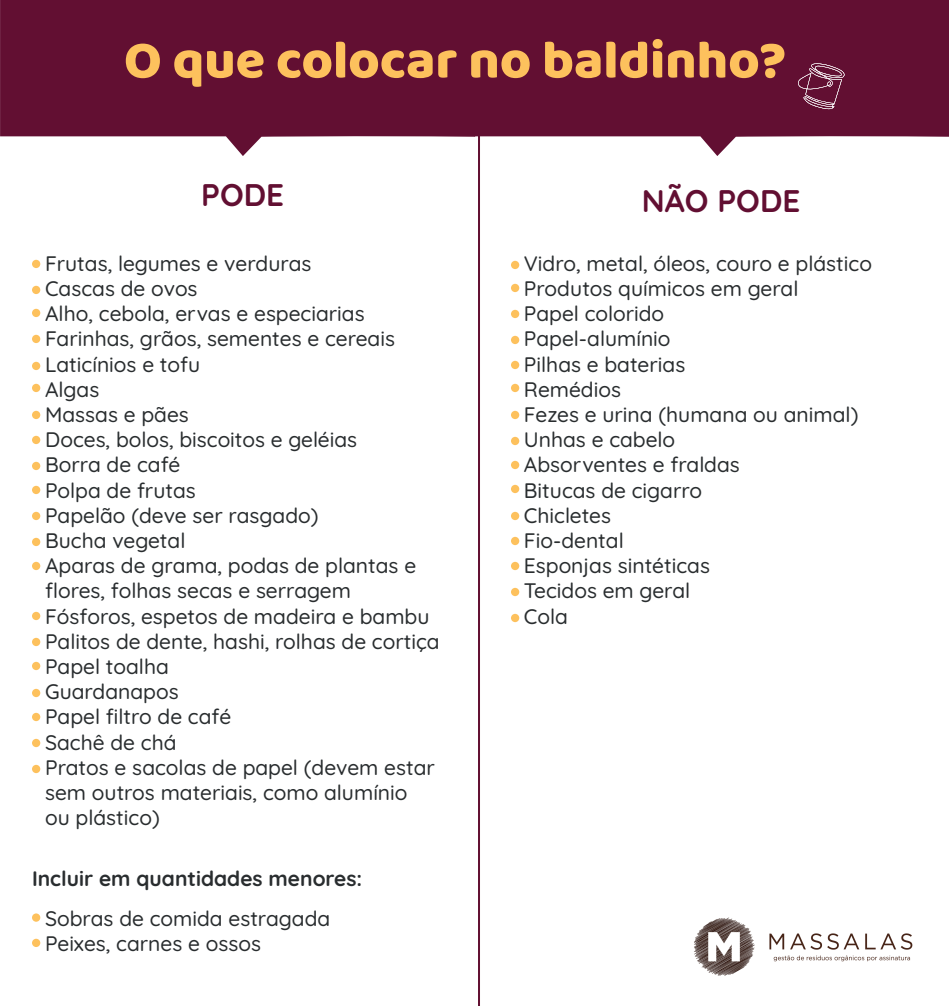
<style>
.page{position:relative;width:949px;height:1006px;background:#fff}
.page>*{position:absolute;margin:0;border:0;box-sizing:border-box;transform-origin:0 0}
.t1{font:53.8px "Baloo";color:#fdc15d}
.t2{font:700 31.3px "Quicksand";color:#620f32}
.t3{font:500 21px/25.2px "Quicksand";color:#292d2f}
.t4{font:700 21px "Quicksand";color:#292d2f}
</style>
<div class="page">
<hr style="left:478px;top:112px;width:2px;height:894px;background:#621031">
<svg style="left:0;top:0;width:474px;height:156px;background:#752c4a"></svg>
<svg style="left:474px;top:0;width:474px;height:156px;background:#752c4b"></svg>
<svg style="left:796px;top:63px;width:48px;height:46px;background:#7a3552"></svg>
<img style="left:694px;top:917px;width:60px;height:59px">
<div style="left:510px;top:261px;width:9px;height:8px;background:#fdc15d;border-radius:50%"></div>
<div style="left:510px;top:284px;width:9px;height:8px;background:#fdc15d;border-radius:50%"></div>
<div style="left:510px;top:310px;width:9px;height:8px;background:#fdc15d;border-radius:50%"></div>
<div style="left:510px;top:336px;width:9px;height:8px;background:#fdc15d;border-radius:50%"></div>
<div style="left:510px;top:361px;width:9px;height:8px;background:#fdc15d;border-radius:50%"></div>
<div style="left:510px;top:384px;width:9px;height:8px;background:#fdc15d;border-radius:50%"></div>
<div style="left:510px;top:411px;width:9px;height:8px;background:#fdc15d;border-radius:50%"></div>
<div style="left:510px;top:437px;width:9px;height:8px;background:#fdc15d;border-radius:50%"></div>
<div style="left:510px;top:461px;width:9px;height:8px;background:#fdc15d;border-radius:50%"></div>
<div style="left:510px;top:485px;width:9px;height:8px;background:#fdc15d;border-radius:50%"></div>
<div style="left:510px;top:512px;width:9px;height:8px;background:#fdc15d;border-radius:50%"></div>
<div style="left:510px;top:537px;width:9px;height:8px;background:#fdc15d;border-radius:50%"></div>
<div style="left:510px;top:562px;width:9px;height:8px;background:#fdc15d;border-radius:50%"></div>
<div style="left:510px;top:588px;width:9px;height:8px;background:#fdc15d;border-radius:50%"></div>
<div style="left:510px;top:614px;width:9px;height:8px;background:#fdc15d;border-radius:50%"></div>
<div style="left:32px;top:260px;width:8px;height:8px;background:#fdc15d;border-radius:50%"></div>
<div style="left:32px;top:286px;width:8px;height:8px;background:#fdc15d;border-radius:50%"></div>
<div style="left:32px;top:309px;width:8px;height:8px;background:#fdc15d;border-radius:50%"></div>
<div style="left:32px;top:335px;width:8px;height:8px;background:#fdc15d;border-radius:50%"></div>
<div style="left:32px;top:362px;width:8px;height:8px;background:#fdc15d;border-radius:50%"></div>
<div style="left:32px;top:384px;width:8px;height:8px;background:#fdc15d;border-radius:50%"></div>
<div style="left:32px;top:411px;width:8px;height:8px;background:#fdc15d;border-radius:50%"></div>
<div style="left:32px;top:436px;width:8px;height:8px;background:#fdc15d;border-radius:50%"></div>
<div style="left:32px;top:462px;width:8px;height:8px;background:#fdc15d;border-radius:50%"></div>
<div style="left:32px;top:486px;width:8px;height:8px;background:#fdc15d;border-radius:50%"></div>
<div style="left:32px;top:512px;width:8px;height:8px;background:#fdc15d;border-radius:50%"></div>
<div style="left:32px;top:562px;width:8px;height:8px;background:#fdc15d;border-radius:50%"></div>
<div style="left:32px;top:538px;width:8px;height:8px;background:#fdc15d;border-radius:50%"></div>
<div style="left:32px;top:612px;width:8px;height:8px;background:#fdc15d;border-radius:50%"></div>
<div style="left:32px;top:638px;width:8px;height:8px;background:#fdc15d;border-radius:50%"></div>
<div style="left:32px;top:662px;width:8px;height:8px;background:#fdc15d;border-radius:50%"></div>
<div style="left:32px;top:689px;width:8px;height:8px;background:#fdc15d;border-radius:50%"></div>
<div style="left:32px;top:713px;width:8px;height:8px;background:#fdc15d;border-radius:50%"></div>
<div style="left:32px;top:739px;width:8px;height:8px;background:#fdc15d;border-radius:50%"></div>
<div style="left:32px;top:765px;width:8px;height:8px;background:#fdc15d;border-radius:50%"></div>
<div style="left:32px;top:913px;width:8px;height:9px;background:#fdc15d;border-radius:50%"></div>
<div style="left:32px;top:939px;width:8px;height:8px;background:#fdc15d;border-radius:50%"></div>
<img style="left:769px;top:933px;width:144px;height:29px">
<h1 class="t1" style="left:124px;top:27px;width:663px">O que colocar no baldinho?</h1>
<h2 class="t2" style="left:201px;top:171px;width:84px">PODE</h2>
<h2 class="t2" style="left:641px;top:176px;width:160px">NÃO PODE</h2>
<p class="t3" style="left:45px;top:248px;width:396px">Frutas, legumes e verduras<br>Cascas de ovos<br>Alho, cebola, ervas e especiarias<br>Farinhas, grãos, sementes e cereais<br>Laticínios e tofu<br>Algas<br>Massas e pães<br>Doces, bolos, biscoitos e geléias<br>Borra de café<br>Polpa de frutas<br>Papelão (deve ser rasgado)<br>Bucha vegetal<br>Aparas de grama, podas de plantas e flores, folhas secas e serragem<br>Fósforos, espetos de madeira e bambu<br>Palitos de dente, hashi, rolhas de cortiça<br>Papel toalha<br>Guardanapos<br>Papel filtro de café<br>Sachê de chá<br>Pratos e sacolas de papel (devem estar sem outros materiais, como alumínio<br>ou plástico)</p>
<p class="t4" style="left:32px;top:862px;width:331px">Incluir em quantidades menores:</p>
<p class="t3" style="left:45px;top:904px;width:286px">Sobras de comida estragada<br>Peixes, carnes e ossos</p>
<p class="t3" style="left:523px;top:248px;width:349px">Vidro, metal, óleos, couro e plástico<br>Produtos químicos em geral<br>Papel colorido<br>Papel-alumínio<br>Pilhas e baterias<br>Remédios<br>Fezes e urina (humana ou animal)<br>Unhas e cabelo<br>Absorventes e fraldas<br>Bitucas de cigarro<br>Chicletes<br>Fio-dental<br>Esponjas sintéticas<br>Tecidos em geral<br>Cola</p>
</div>
